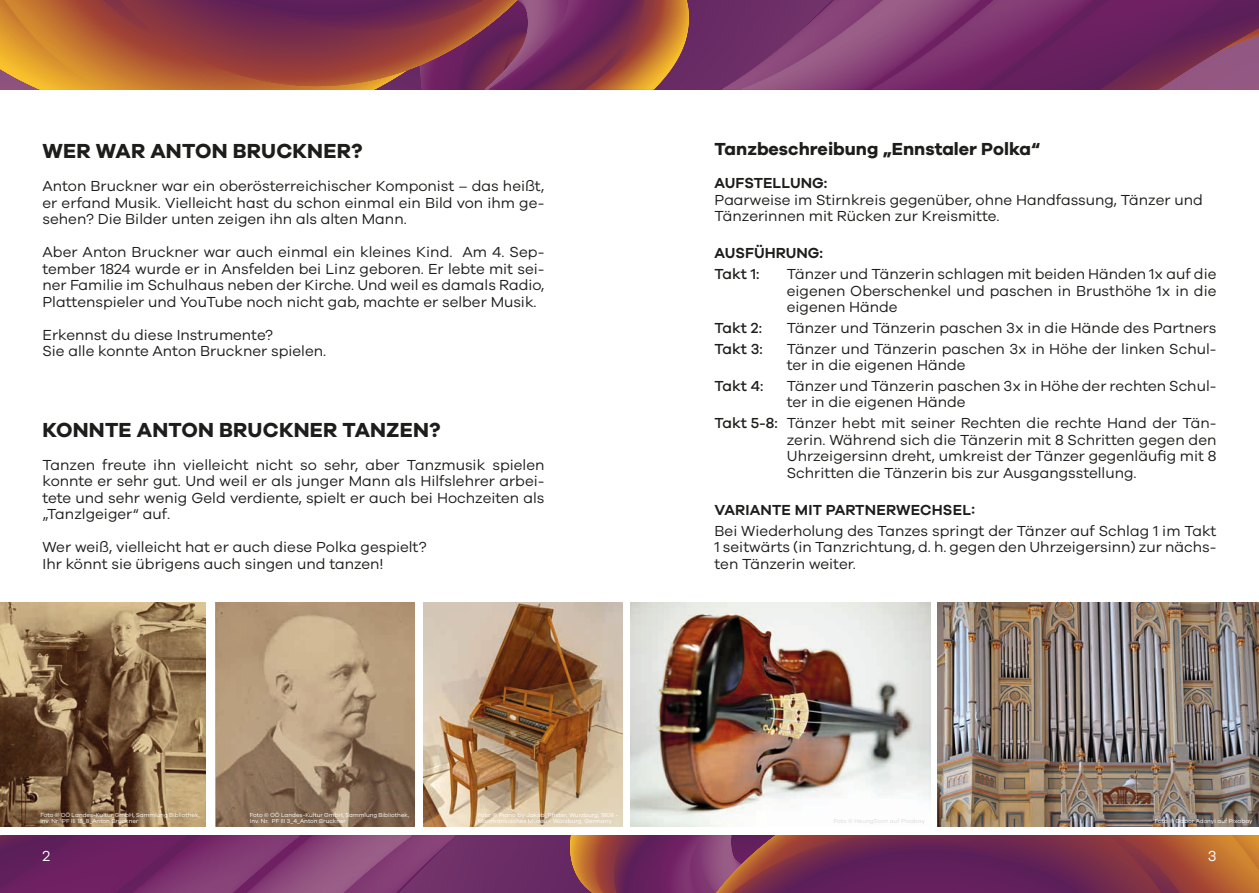
<style>
.page{position:relative;width:1259px;height:893px;background:#fff}
.page>*{position:absolute;margin:0;border:0;box-sizing:border-box;transform-origin:0 0}
.t1{font:700 21px "Galano Grotesque";letter-spacing:.01em;color:#1d1d1b}
.t2{font:700 18px "Galano Grotesque";color:#1d1d1b}
.t3{font:15px/16.5px "Galano Grotesque";color:#1d1d1b;text-align:justify}
.t4{font:600 15px "Galano Grotesque";color:#1d1d1b}
.t5{font:500 15px "Galano Grotesque";letter-spacing:-.01em;color:#1d1d1b}
.t6{font:15px "Galano Grotesque";color:#fff}
.t7{font:6px/6px "Galano Grotesque";color:#fff}
.t8{font:6px "Galano Grotesque";color:#dadada}
.s1{font-weight:500}
</style>
<div class="page">
<div style="left:0;top:0;width:1259px;height:89px;background:#692b65"></div>
<svg style="left:722px;top:0;width:537px;height:90px"></svg>
<svg style="left:0;top:0;width:691px;height:90px"></svg>
<div style="left:0;top:836px;width:1259px;height:57px;background:#6a2c65"></div>
<svg style="left:0;top:835px;width:456px;height:58px"></svg>
<svg style="left:568px;top:835px;width:691px;height:58px"></svg>
<img style="left:0;top:602px;width:206px;height:224px">
<img style="left:424px;top:602px;width:198px;height:224px">
<img style="left:630px;top:603px;width:300px;height:223px">
<img style="left:937px;top:603px;width:322px;height:223px">
<img style="left:215px;top:602px;width:199px;height:224px">
<h1 class="t1" style="left:43px;top:138px;width:321px">WER WAR ANTON BRUCKNER?</h1>
<p class="t3" style="left:43px;top:177px;width:503px">Anton Bruckner war ein oberösterreichischer Komponist – das heißt, er erfand Musik. Vielleicht hast du schon einmal ein Bild von ihm ge&shy;sehen? Die Bilder unten zeigen ihn als alten Mann.</p>
<p class="t3" style="left:43px;top:243px;width:503px">Aber Anton Bruckner war auch einmal ein kleines Kind. Am 4. Sep&shy;tember 1824 wurde er in Ansfelden bei Linz geboren. Er lebte mit sei&shy;ner Familie im Schulhaus neben der Kirche. Und weil es damals Radio, Plattenspieler und YouTube noch nicht gab, machte er selber Musik.</p>
<p class="t3" style="left:43px;top:326px;width:285px">Erkennst du diese Instrumente?<br>Sie alle konnte Anton Bruckner spielen.</p>
<h1 class="t1" style="left:43px;top:417px;width:399px">KONNTE ANTON BRUCKNER TANZEN?</h1>
<p class="t3" style="left:43px;top:456px;width:503px">Tanzen freute ihn vielleicht nicht so sehr, aber Tanzmusik spielen konnte er sehr gut. Und weil er als junger Mann als Hilfslehrer arbei&shy;tete und sehr wenig Geld verdiente, spielt er auch bei Hochzeiten als „Tanzlgeiger“ auf.</p>
<p class="t3" style="left:43px;top:538px;width:386px">Wer weiß, vielleicht hat er auch diese Polka gespielt?<br>Ihr könnt sie übrigens auch singen und tanzen!</p>
<p class="t2" style="left:714px;top:138px;width:327px">Tanzbeschreibung „Ennstaler Polka“</p>
<p class="t4" style="left:714px;top:174px;width:114px">AUFSTELLUNG:</p>
<p class="t3" style="left:714px;top:191px;width:490px">Paarweise im Stirnkreis gegenüber, ohne Handfassung, Tänzer und<br>Tänzerinnen mit Rücken zur Kreismitte.</p>
<p class="t4" style="left:714px;top:244px;width:110px">AUSFÜHRUNG:</p>
<p class="t5" style="left:714px;top:265px;width:46px">Takt 1:</p>
<p class="t3" style="left:787px;top:265px;width:431px">Tänzer und Tänzerin schlagen mit beiden Händen 1x auf die eigenen Oberschenkel und paschen in Brusthöhe 1x in die eigenen Hände</p>
<p class="t5" style="left:714px;top:319px;width:49px">Takt 2:</p>
<p class="t3" style="left:787px;top:319px;width:431px">Tänzer und Tänzerin paschen 3x in die Hände des Partners</p>
<p class="t5" style="left:714px;top:340px;width:50px">Takt 3:</p>
<p class="t3" style="left:787px;top:340px;width:431px">Tänzer und Tänzerin paschen 3x in Höhe der linken Schul&shy;ter in die eigenen Hände</p>
<p class="t5" style="left:714px;top:377px;width:50px">Takt 4:</p>
<p class="t3" style="left:787px;top:377px;width:431px">Tänzer und Tänzerin paschen 3x in Höhe der rechten Schul&shy;ter in die eigenen Hände</p>
<p class="t3" style="left:787px;top:414px;width:431px;text-indent:-72px"><span class="s1">Takt 5-8:</span> Tänzer hebt mit seiner Rechten die rechte Hand der Tän&shy;zerin. Während sich die Tänzerin mit 8 Schritten gegen den Uhrzeigersinn dreht, umkreist der Tänzer gegenläufig mit 8<br>Schritten die Tänzerin bis zur Ausgangsstellung.</p>
<p class="t4" style="left:714px;top:501px;width:262px">VARIANTE MIT PARTNERWECHSEL:</p>
<p class="t3" style="left:714px;top:522px;width:503px">Bei Wiederholung des Tanzes springt der Tänzer auf Schlag 1 im Takt 1 seitwärts (in Tanzrichtung, d. h. gegen den Uhrzeigersinn) zur nächs&shy;ten Tänzerin weiter.</p>
<p class="t7" style="left:40px;top:811px;width:161px">Foto © OÖ Landes-Kultur GmbH, Sammlung Bibliothek,<br>Inv. Nr. PF III 18_8_Anton Bruckner</p>
<p class="t7" style="left:250px;top:811px;width:161px">Foto © OÖ Landes-Kultur GmbH, Sammlung Bibliothek,<br>Inv. Nr. PF III 3_4_Anton Bruckner</p>
<p class="t7" style="left:478px;top:811px;width:142px">Foto © Piano by Jakob_Pfister, Wurzburg, 1808 -<br>Mainfränkisches Museu - Würzburg, Germany</p>
<p class="t8" style="left:834px;top:817px;width:93px">Foto © HeungSoon auf Pixabay</p>
<p class="t7" style="left:1154px;top:817px;width:99px">Foto © Gábor Adonyi auf Pixabay</p>
<p class="t6" style="left:43px;top:847px;width:9px">2</p>
<p class="t6" style="left:1207px;top:847px;width:10px">3</p>
</div>
